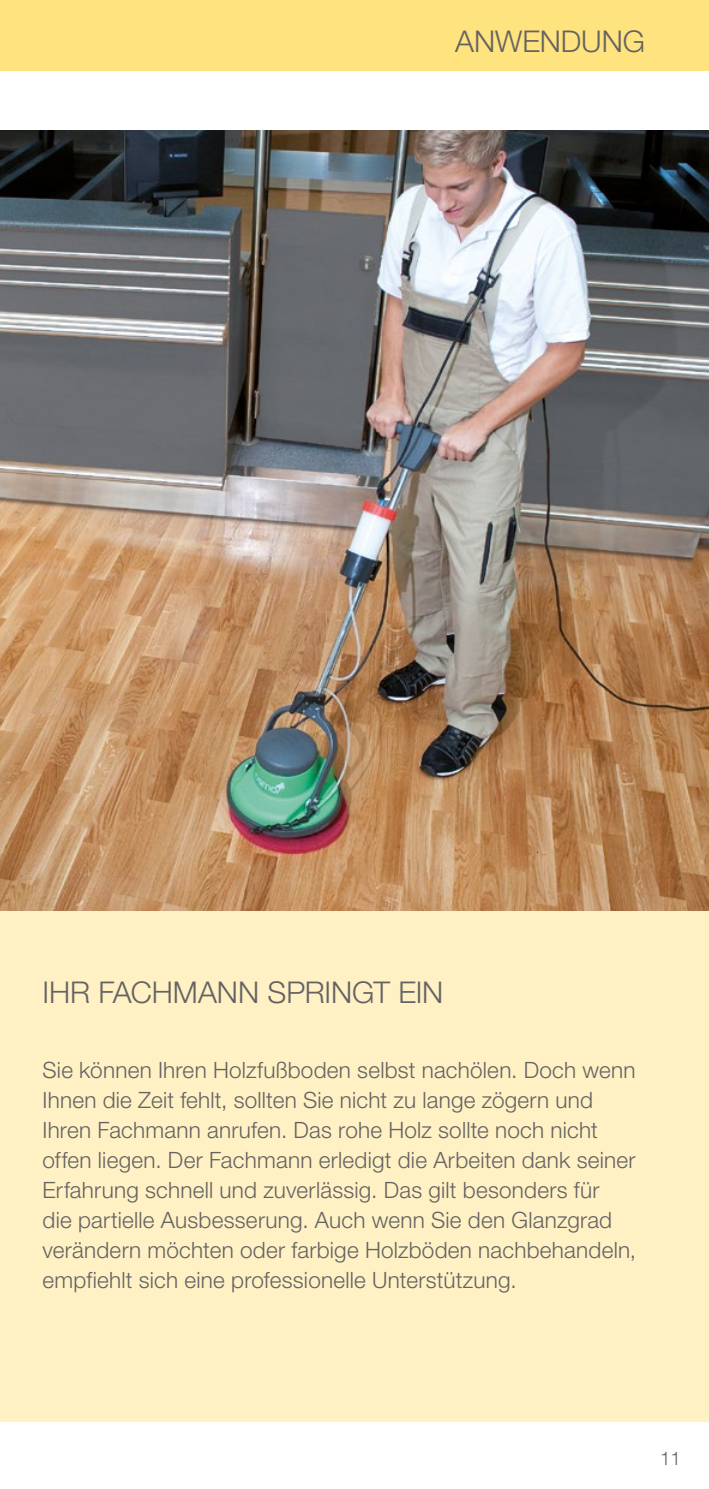
<style>
.page{position:relative;width:709px;height:1489px;background:#fff}
.page>*{position:absolute;margin:0;border:0;box-sizing:border-box;transform-origin:0 0}
.t1{font:300 30px "Helvetica Neue";letter-spacing:-.005em;color:#646363}
.t2{font:300 22.5px/30px "Helvetica Neue";letter-spacing:.01em;color:#646363}
.t3{font:300 18.75px "Helvetica Neue";color:#646363}
</style>
<div class="page">
<div style="left:0;top:0;width:709px;height:71px;background:#ffe37e"></div>
<img style="left:0;top:131px;width:709px;height:779px">
<div style="left:0;top:910px;width:709px;height:511px;background:#fff1c4"></div>
<h1 class="t1" style="left:455px;top:23px;width:191px">ANWENDUNG</h1>
<h1 class="t1" style="left:43px;top:974px;width:402px">IHR FACHMANN SPRINGT EIN</h1>
<p class="t2" style="left:43px;top:1054px;width:595px">Sie können Ihren Holzfußboden selbst nachölen. Doch wenn Ihnen die Zeit fehlt, sollten Sie nicht zu lange zögern und Ihren Fachmann anrufen. Das rohe Holz sollte noch nicht offen liegen. Der Fachmann erledigt die Arbeiten dank seiner Erfahrung schnell und zuverlässig. Das gilt besonders für<br>die partielle Ausbesserung. Auch wenn Sie den Glanzgrad verändern möchten oder farbige Holzböden nachbehandeln, empfiehlt sich eine professionelle Unterstützung.</p>
<p class="t3" style="left:660px;top:1446px;width:22px">11</p>
</div>
